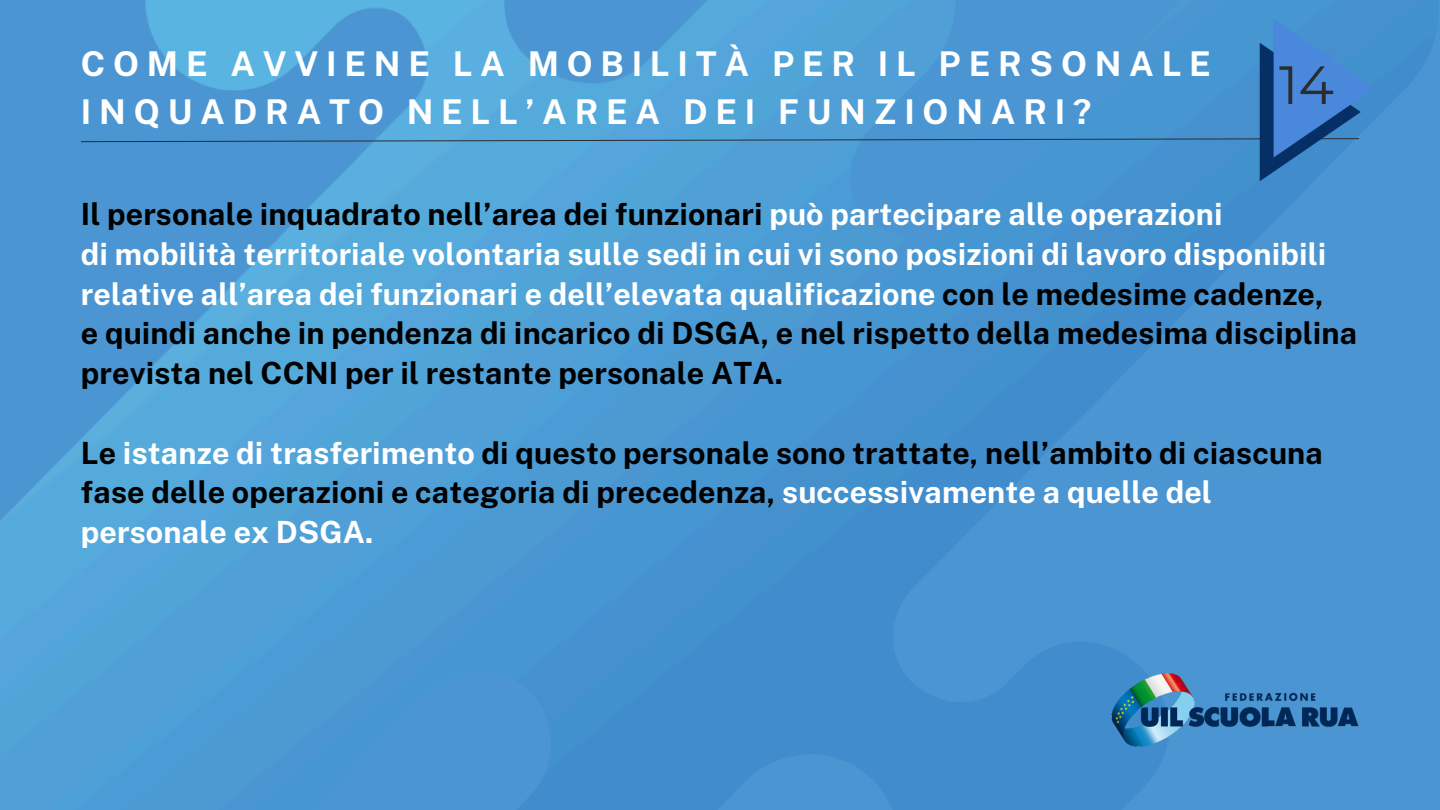
<style>
.page{position:relative;width:1440px;height:810px;background:#fff}
.page>*{position:absolute;margin:0;border:0;box-sizing:border-box;transform-origin:0 0}
.t1{font:53.8px "Montserrat";color:#2b2c30}
.t2{font:700 34.1px/47.2px "Public Sans";letter-spacing:.225em;color:#fff}
.t3{font:700 30.6px/39.8px "Public Sans";letter-spacing:.005em;color:#000}
.t4{font:700 30.6px/39.8px "Public Sans";letter-spacing:.005em;color:#fff}
.s1{color:#fff}
.s2{color:#000}
</style>
<div class="page">
<img style="left:0;top:0;width:1440px;height:810px">
<img style="left:1096px;top:646px;width:284px;height:130px">
<svg style="left:80px;top:19px;width:1295px;height:162px;background:#4c9ad3"></svg>
<div style="left:1282px;top:54px;width:49px;height:58px;background:#4a88db"></div>
<p class="t2" style="left:81px;top:40px;width:1131px">COME AVVIENE LA MOBILITÀ PER IL PERSONALE<br>INQUADRATO NELL’AREA DEI FUNZIONARI?</p>
<p class="t1" style="left:1279px;top:52px;width:56px">14</p>
<p class="t3" style="left:81px;top:194px;width:1143px">Il personale inquadrato nell’area dei funzionari <span class="s1">può partecipare alle operazioni</span></p>
<p class="t4" style="left:81px;top:234px;width:1247px">di mobilità territoriale volontaria sulle sedi in cui vi sono posizioni di lavoro disponibili relative all’area dei funzionari e dell’elevata qualificazione <span class="s2">con le medesime cadenze,</span></p>
<p class="t3" style="left:81px;top:314px;width:1278px">e quindi anche in pendenza di incarico di DSGA, e nel rispetto della medesima disciplina prevista nel CCNI per il restante personale ATA.</p>
<h1 class="t3" style="left:81px;top:433px;width:1244px">Le <span class="s1">istanze di trasferimento</span> di questo personale sono trattate, nell’ambito di ciascuna fase delle operazioni e categoria di precedenza, <span class="s1">successivamente a quelle del personale ex DSGA.</span></h1>
</div>
